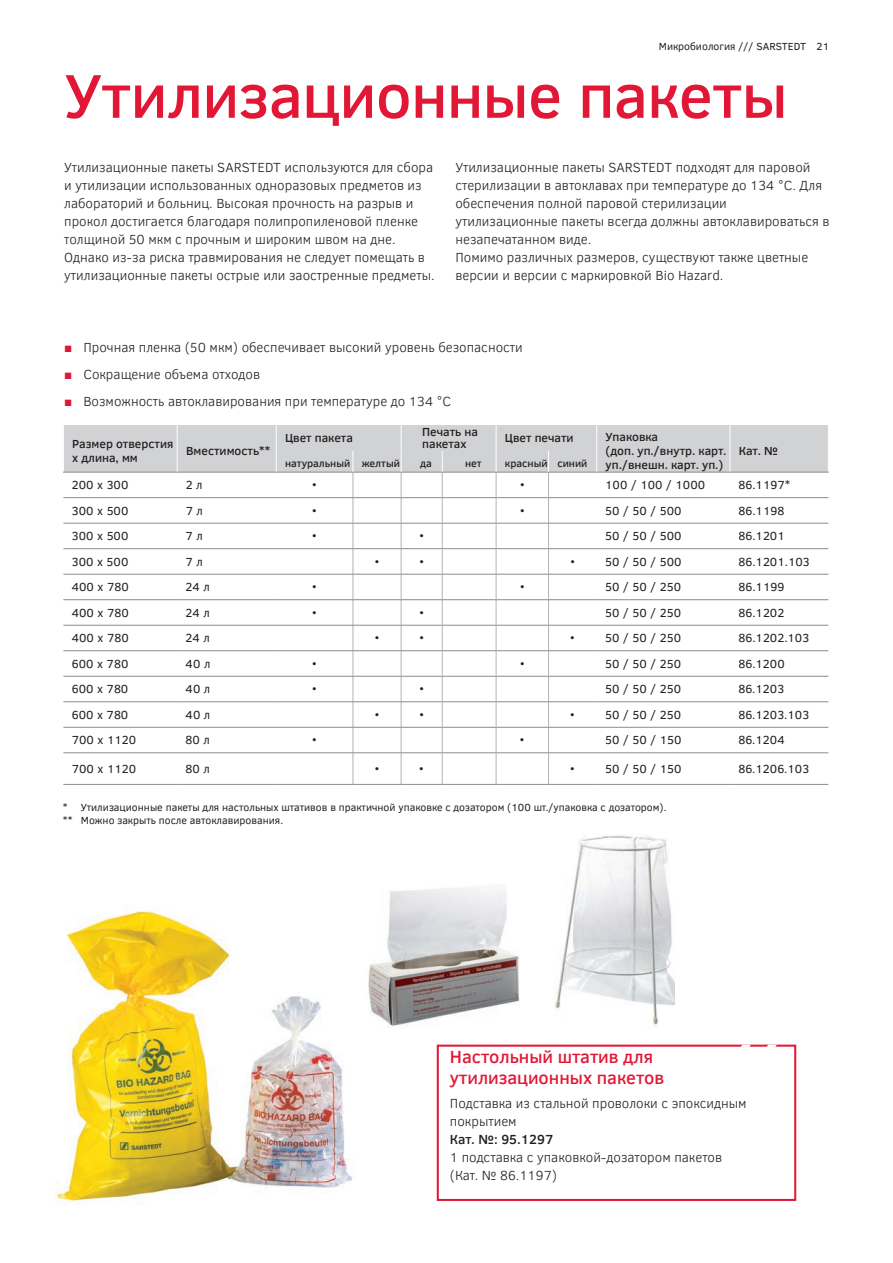
<style>
.page{position:relative;width:893px;height:1263px;background:#fff}
.page>*{position:absolute;margin:0;border:0;box-sizing:border-box;transform-origin:0 0}
.t1{font:500 63px "Clear Sans";letter-spacing:-.01em;color:#e21736}
.t2{font:500 18px/21px "Clear Sans";color:#e21736}
.t3{font:300 13.5px/18px "Clear Sans";color:#231f20}
.t4{font:500 13.5px "Clear Sans";color:#231f20}
.t5{font:12px "Clear Sans";color:#231f20}
.t6{font:500 12px/14.4px "Clear Sans";color:#231f20}
.t7{font:10.5px/12.6px "Clear Sans";color:#231f20}
.t8{font:500 10.5px "Clear Sans";color:#231f20}
.s1{font-weight:400;color:#e21736}
</style>
<div class="page">
<hr style="left:353px;top:753px;width:1px;height:31px;background:#b2b3b7">
<hr style="left:401px;top:753px;width:1px;height:31px;background:#b2b3b7">
<hr style="left:442px;top:753px;width:1px;height:31px;background:#b2b3b7">
<hr style="left:496px;top:753px;width:1px;height:31px;background:#b2b3b7">
<hr style="left:548px;top:753px;width:1px;height:31px;background:#b2b3b7">
<hr style="left:63px;top:784px;width:114px;height:1px;background:#8a8c8f">
<hr style="left:177px;top:784px;width:99px;height:1px;background:#8a8c8f">
<hr style="left:597px;top:784px;width:133px;height:1px;background:#8a8c8f">
<hr style="left:730px;top:784px;width:98px;height:1px;background:#8a8c8f">
<hr style="left:276px;top:784px;width:77px;height:1px;background:#8a8c8f">
<hr style="left:353px;top:784px;width:48px;height:1px;background:#8a8c8f">
<hr style="left:401px;top:784px;width:41px;height:1px;background:#8a8c8f">
<hr style="left:442px;top:784px;width:54px;height:1px;background:#8a8c8f">
<hr style="left:496px;top:784px;width:53px;height:1px;background:#8a8c8f">
<hr style="left:549px;top:784px;width:48px;height:1px;background:#8a8c8f">
<svg style="left:63px;top:425px;width:766px;height:328px"></svg>
<img style="left:55px;top:908px;width:382px;height:297px">
<img style="left:360px;top:835px;width:315px;height:219px">
<div style="left:437px;top:1044px;width:359px;height:157px;border:2px solid #e21736"></div>
<svg style="left:741px;top:1044px;width:10px;height:3px"></svg>
<svg style="left:767px;top:1044px;width:10px;height:3px"></svg>
<p class="t7" style="left:659px;top:40px;width:172px">Микробиология /// SARSTEDT 21</p>
<h1 class="t1" style="left:64px;top:52px;width:725px">Утилизационные пакеты</h1>
<p class="t3" style="left:64px;top:158px;width:372px">Утилизационные пакеты SARSTEDT используются для сбора и утилизации использованных одноразовых предметов из лабораторий и больниц. Высокая прочность на разрыв и прокол достигается благодаря полипропиленовой пленке толщиной 50 мкм с прочным и широким швом на дне.<br>Однако из-за риска травмирования не следует помещать в утилизационные пакеты острые или заостренные предметы.</p>
<p class="t3" style="left:455px;top:158px;width:376px">Утилизационные пакеты SARSTEDT подходят для паровой стерилизации в автоклавах при температуре до 134 °C. Для обеспечения полной паровой стерилизации утилизационные пакеты всегда должны автоклавироваться в незапечатанном виде.<br>Помимо различных размеров, существуют также цветные версии и версии с маркировкой Bio Hazard.</p>
<p class="t3" style="left:64px;top:338px;width:460px"><span class="s1">■</span> Прочная пленка (50 мкм) обеспечивает высокий уровень безопасности</p>
<p class="t3" style="left:64px;top:365px;width:197px"><span class="s1">■</span> Сокращение объема отходов</p>
<p class="t3" style="left:64px;top:392px;width:388px"><span class="s1">■</span> Возможность автоклавирования при температуре до 134 °C</p>
<p class="t6" style="left:72px;top:436px;width:103px">Размер отверстия x длина, мм</p>
<p class="t6" style="left:186px;top:443px;width:86px">Вместимость**</p>
<p class="t6" style="left:285px;top:431px;width:69px">Цвет пакета</p>
<p class="t6" style="left:422px;top:426px;width:57px;line-height:12px">Печать на пакетах</p>
<p class="t6" style="left:505px;top:431px;width:70px">Цвет печати</p>
<p class="t6" style="left:606px;top:429px;width:122px">Упаковка<br>(доп. уп./внутр. карт. уп./внешн. карт. уп.)</p>
<p class="t8" style="left:285px;top:456px;width:116px">натуральный желтый</p>
<p class="t8" style="left:420px;top:456px;width:13px">да</p>
<p class="t8" style="left:465px;top:456px;width:18px">нет</p>
<p class="t8" style="left:505px;top:456px;width:84px">красный синий</p>
<p class="t6" style="left:739px;top:443px;width:41px">Кат. №</p>
<p class="t5" style="left:72px;top:477px;width:58px">200 x 300</p>
<p class="t5" style="left:186px;top:477px;width:18px">2 л</p>
<p class="t5" style="left:312px;top:477px;width:6px">•</p>
<p class="t5" style="left:520px;top:477px;width:6px">•</p>
<p class="t5" style="left:605px;top:477px;width:101px">100 / 100 / 1000</p>
<p class="t5" style="left:738px;top:477px;width:53px">86.1197*</p>
<p class="t5" style="left:72px;top:503px;width:58px">300 x 500</p>
<p class="t5" style="left:186px;top:503px;width:19px">7 л</p>
<p class="t5" style="left:312px;top:503px;width:6px">•</p>
<p class="t5" style="left:520px;top:503px;width:6px">•</p>
<p class="t5" style="left:605px;top:503px;width:78px">50 / 50 / 500</p>
<p class="t5" style="left:738px;top:503px;width:47px">86.1198</p>
<p class="t5" style="left:72px;top:528px;width:58px">300 x 500</p>
<p class="t5" style="left:186px;top:528px;width:19px">7 л</p>
<p class="t5" style="left:312px;top:528px;width:6px">•</p>
<p class="t5" style="left:419px;top:528px;width:6px">•</p>
<p class="t5" style="left:605px;top:528px;width:78px">50 / 50 / 500</p>
<p class="t5" style="left:738px;top:528px;width:48px">86.1201</p>
<p class="t5" style="left:72px;top:554px;width:58px">300 x 500</p>
<p class="t5" style="left:186px;top:554px;width:19px">7 л</p>
<p class="t5" style="left:375px;top:554px;width:6px">•</p>
<p class="t5" style="left:419px;top:554px;width:6px">•</p>
<p class="t5" style="left:570px;top:554px;width:6px">•</p>
<p class="t5" style="left:605px;top:554px;width:78px">50 / 50 / 500</p>
<p class="t5" style="left:738px;top:554px;width:73px">86.1201.103</p>
<p class="t5" style="left:72px;top:579px;width:59px">400 x 780</p>
<p class="t5" style="left:186px;top:579px;width:26px">24 л</p>
<p class="t5" style="left:312px;top:579px;width:6px">•</p>
<p class="t5" style="left:520px;top:579px;width:6px">•</p>
<p class="t5" style="left:605px;top:579px;width:77px">50 / 50 / 250</p>
<p class="t5" style="left:738px;top:579px;width:47px">86.1199</p>
<p class="t5" style="left:72px;top:605px;width:59px">400 x 780</p>
<p class="t5" style="left:186px;top:605px;width:26px">24 л</p>
<p class="t5" style="left:312px;top:605px;width:6px">•</p>
<p class="t5" style="left:419px;top:605px;width:6px">•</p>
<p class="t5" style="left:605px;top:605px;width:77px">50 / 50 / 250</p>
<p class="t5" style="left:738px;top:605px;width:47px">86.1202</p>
<p class="t5" style="left:72px;top:630px;width:59px">400 x 780</p>
<p class="t5" style="left:186px;top:630px;width:26px">24 л</p>
<p class="t5" style="left:375px;top:630px;width:6px">•</p>
<p class="t5" style="left:419px;top:630px;width:6px">•</p>
<p class="t5" style="left:570px;top:630px;width:6px">•</p>
<p class="t5" style="left:605px;top:630px;width:77px">50 / 50 / 250</p>
<p class="t5" style="left:738px;top:630px;width:72px">86.1202.103</p>
<p class="t5" style="left:72px;top:656px;width:58px">600 x 780</p>
<p class="t5" style="left:186px;top:656px;width:26px">40 л</p>
<p class="t5" style="left:312px;top:656px;width:6px">•</p>
<p class="t5" style="left:520px;top:656px;width:6px">•</p>
<p class="t5" style="left:605px;top:656px;width:77px">50 / 50 / 250</p>
<p class="t5" style="left:738px;top:656px;width:48px">86.1200</p>
<p class="t5" style="left:72px;top:681px;width:58px">600 x 780</p>
<p class="t5" style="left:186px;top:681px;width:26px">40 л</p>
<p class="t5" style="left:312px;top:681px;width:6px">•</p>
<p class="t5" style="left:419px;top:681px;width:6px">•</p>
<p class="t5" style="left:605px;top:681px;width:77px">50 / 50 / 250</p>
<p class="t5" style="left:738px;top:681px;width:47px">86.1203</p>
<p class="t5" style="left:72px;top:707px;width:58px">600 x 780</p>
<p class="t5" style="left:186px;top:707px;width:26px">40 л</p>
<p class="t5" style="left:375px;top:707px;width:6px">•</p>
<p class="t5" style="left:419px;top:707px;width:6px">•</p>
<p class="t5" style="left:570px;top:707px;width:6px">•</p>
<p class="t5" style="left:605px;top:707px;width:77px">50 / 50 / 250</p>
<p class="t5" style="left:738px;top:707px;width:72px">86.1203.103</p>
<p class="t5" style="left:72px;top:732px;width:66px">700 x 1120</p>
<p class="t5" style="left:186px;top:732px;width:26px">80 л</p>
<p class="t5" style="left:312px;top:732px;width:6px">•</p>
<p class="t5" style="left:520px;top:732px;width:6px">•</p>
<p class="t5" style="left:605px;top:732px;width:78px">50 / 50 / 150</p>
<p class="t5" style="left:738px;top:732px;width:48px">86.1204</p>
<p class="t5" style="left:72px;top:761px;width:66px">700 x 1120</p>
<p class="t5" style="left:186px;top:761px;width:26px">80 л</p>
<p class="t5" style="left:375px;top:761px;width:6px">•</p>
<p class="t5" style="left:419px;top:761px;width:6px">•</p>
<p class="t5" style="left:570px;top:761px;width:6px">•</p>
<p class="t5" style="left:605px;top:761px;width:78px">50 / 50 / 150</p>
<p class="t5" style="left:738px;top:761px;width:72px">86.1206.103</p>
<p class="t7" style="left:63px;top:801px;width:605px">* Утилизационные пакеты для настольных штативов в практичной упаковке с дозатором (100 шт./упаковка с дозатором). ** Можно закрыть после автоклавирования.</p>
<h2 class="t2" style="left:450px;top:1046px;width:216px">Настольный штатив для утилизационных пакетов</h2>
<p class="t3" style="left:450px;top:1094px;width:298px">Подставка из стальной проволоки с эпоксидным покрытием</p>
<p class="t4" style="left:450px;top:1130px;width:105px">Кат. №: 95.1297</p>
<p class="t3" style="left:450px;top:1148px;width:274px">1 подставка с упаковкой-дозатором пакетов (Кат. № 86.1197)</p>
</div>
